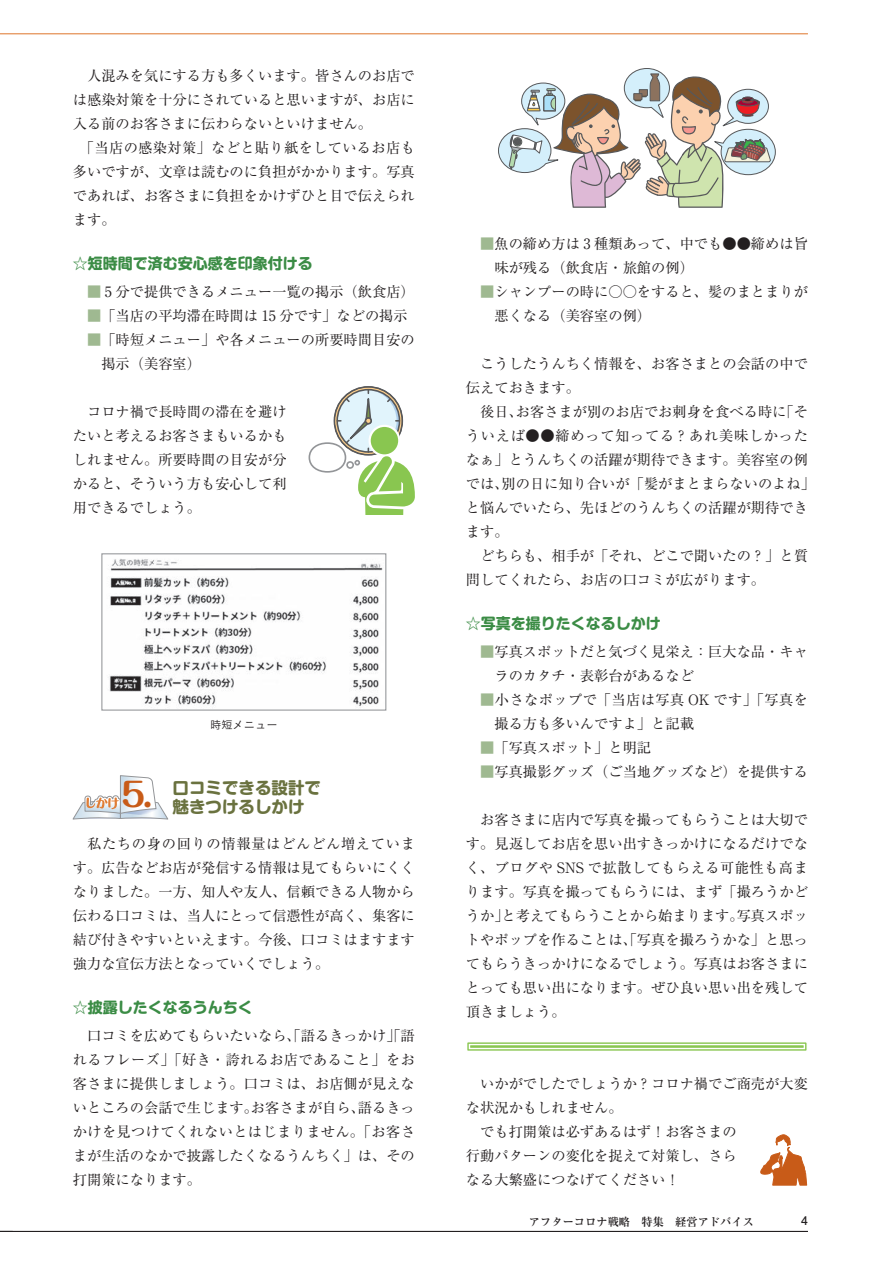
<style>
.page{position:relative;width:893px;height:1263px;background:#fff}
.page>*{position:absolute;margin:0;border:0;box-sizing:border-box;transform-origin:0 0}
.t1{font:700 33px "Maru Fo Pro";color:#c85b18}
.t2{font:700 16.5px/19.5px "Shin M Go Pro";color:#6a723f}
.t3{font:700 15px "Shin M Go Pro";color:#3b8c45}
.t4{font:14.25px/24px "Ryumin Pro";color:#231f20}
.t5{font:14.25px/24px "Ryumin Pro";letter-spacing:.025em;color:#231f20}
.t6{font:700 12px "Futo Go B101 Pro";color:#231f20}
.t7{font:700 11.25px "Ryumin Pro";color:#231f20}
.t8{font:11.25px "Koburina Go Std N W3";color:#231f20}
.s1{color:#9fb991}
</style>
<div class="page">
<hr style="left:0;top:33px;width:808px;height:1px;background:#e07e37">
<svg style="left:760px;top:1134px;width:47px;height:51px"></svg>
<hr style="left:0;top:1231px;width:808px;height:1px;background:#231f20">
<img style="left:109px;top:559px;width:274px;height:149px">
<div style="left:101px;top:553px;width:285px;height:158px;border:1px solid #939598"></div>
<svg style="left:73px;top:775px;width:95px;height:44px"></svg>
<svg style="left:498px;top:68px;width:278px;height:140px"></svg>
<div style="left:309px;top:442px;width:37px;height:31px;border:2px solid #939598;border-radius:50%"></div>
<svg style="left:335px;top:386px;width:80px;height:128px"></svg>
<svg style="left:467px;top:1042px;width:340px;height:9px;background:#a4d279"></svg>
<div style="left:469px;top:1044px;width:336px;height:5px;border:1px solid #fff"></div>
<p class="t4" style="left:87px;top:62px;width:329px">人混みを気にする方も多くいます。皆さんのお店で</p>
<p class="t4" style="left:73px;top:86px;width:343px">は感染対策を十分にされていると思いますが、お店に</p>
<p class="t4" style="left:73px;top:110px;width:301px">入る前のお客さまに伝わらないといけません。</p>
<p class="t5" style="left:80px;top:134px;width:336px">「当店の感染対策」などと貼り紙をしているお店も</p>
<p class="t4" style="left:73px;top:158px;width:343px">多いですが、文章は読むのに負担がかかります。写真</p>
<p class="t4" style="left:73px;top:182px;width:343px">であれば、お客さまに負担をかけずひと目で伝えられ</p>
<p class="t4" style="left:73px;top:206px;width:44px">ます。</p>
<p class="t3" style="left:73px;top:251px;width:241px">☆短時間で済む安心感を印象付ける</p>
<p class="t4" style="left:87px;top:278px;width:329px"><span class="s1">■</span> 5 分で提供できるメニュー一覧の掲示（飲食店）</p>
<p class="t4" style="left:87px;top:302px;width:322px"><span class="s1">■</span>「当店の平均滞在時間は 15 分です」などの掲示</p>
<p class="t4" style="left:101px;top:326px;width:315px;text-indent:-14px"><span class="s1">■</span>「時短メニュー」や各メニューの所要時間目安の掲示（美容室）</p>
<p class="t4" style="left:73px;top:398px;width:215px;text-align:justify;text-indent:14px">コロナ禍で長時間の滞在を避けたいと考えるお客さまもいるかもしれません。所要時間の目安が分かると、そういう方も安心して利用できるでしょう。</p>
<p class="t8" style="left:210px;top:716px;width:69px">時短メニュー</p>
<p class="t2" style="left:173px;top:776px;width:150px">口コミできる設計で魅きつけるしかけ</p>
<p class="t4" style="left:73px;top:830px;width:344px;text-align:justify;text-indent:14px">私たちの身の回りの情報量はどんどん増えています。広告などお店が発信する情報は見てもらいにくくなりました。一方、知人や友人、信頼できる人物から伝わる口コミは、当人にとって信憑性が高く、集客に結び付きやすいといえます。今後、口コミはますます強力な宣伝方法となっていくでしょう。</p>
<p class="t3" style="left:73px;top:995px;width:181px">☆披露したくなるうんちく</p>
<p class="t4" style="left:73px;top:1022px;width:344px;text-align:justify;text-indent:14px">口コミを広めてもらいたいなら、「語るきっかけ」「語れるフレーズ」「好き・誇れるお店であること」をお客さまに提供しましょう。口コミは、お店側が見えないところの会話で生じます。お客さまが自ら、語るきっかけを見つけてくれないとはじまりません。「お客さまが生活のなかで披露したくなるうんちく」は、その打開策になります。</p>
<h1 class="t1" style="left:121px;top:768px;width:33px">5.</h1>
<p class="t4" style="left:494px;top:230px;width:315px;text-indent:-14px"><span class="s1">■</span>魚の締め方は 3 種類あって、中でも●●締めは旨味が残る（飲食店・旅館の例）</p>
<p class="t4" style="left:494px;top:278px;width:315px;text-indent:-14px"><span class="s1">■</span>シャンプーの時に○○をすると、髪のまとまりが悪くなる（美容室の例）</p>
<p class="t4" style="left:466px;top:350px;width:343px;text-indent:14px">こうしたうんちく情報を、お客さまとの会話の中で伝えておきます。</p>
<p class="t4" style="left:466px;top:398px;width:351px;text-indent:14px">後日、お客さまが別のお店でお刺身を食べる時に「そういえば●●締めって知ってる？あれ美味しかったなぁ」とうんちくの活躍が期待できます。美容室の例では、別の日に知り合いが「髪がまとまらないのよね」と悩んでいたら、先ほどのうんちくの活躍が期待できます。</p>
<p class="t4" style="left:466px;top:542px;width:343px;text-indent:14px">どちらも、相手が「それ、どこで聞いたの？」と質問してくれたら、お店の口コミが広がります。</p>
<p class="t3" style="left:466px;top:611px;width:196px">☆写真を撮りたくなるしかけ</p>
<p class="t4" style="left:494px;top:638px;width:315px;text-indent:-14px"><span class="s1">■</span>写真スポットだと気づく見栄え：巨大な品・キャラのカタチ・表彰台があるなど</p>
<p class="t5" style="left:494px;top:686px;width:315px;text-indent:-14px"><span class="s1">■</span>小さなポップで「当店は写真 OK です」「写真を撮る方も多いんですよ」と記載</p>
<p class="t4" style="left:480px;top:734px;width:172px"><span class="s1">■</span>「写真スポット」と明記</p>
<p class="t4" style="left:480px;top:758px;width:329px"><span class="s1">■</span>写真撮影グッズ（ご当地グッズなど）を提供する</p>
<p class="t4" style="left:466px;top:806px;width:343px;text-align:justify;text-indent:14px">お客さまに店内で写真を撮ってもらうことは大切です。見返してお店を思い出すきっかけになるだけでなく、ブログや SNS で拡散してもらえる可能性も高まります。写真を撮ってもらうには、まず「撮ろうかどうか」と考えてもらうことから始まります。写真スポットやポップを作ることは、「写真を撮ろうかな」と思ってもらうきっかけになるでしょう。写真はお客さまにとっても思い出になります。ぜひ良い思い出を残して頂きましょう。</p>
<p class="t4" style="left:480px;top:1070px;width:329px">いかがでしたでしょうか？コロナ禍でご商売が大変</p>
<p class="t4" style="left:466px;top:1094px;width:158px">な状況かもしれません。</p>
<p class="t4" style="left:480px;top:1118px;width:258px">でも打開策は必ずあるはず！お客さまの</p>
<p class="t4" style="left:466px;top:1142px;width:272px">行動パターンの変化を捉えて対策し、さら</p>
<p class="t4" style="left:466px;top:1166px;width:215px">なる大繁盛につなげてください！</p>
<p class="t7" style="left:529px;top:1213px;width:226px">アフターコロナ戦略　特集　経営アドバイス</p>
<p class="t6" style="left:801px;top:1211px;width:8px">3</p>
<p class="t6" style="left:801px;top:1211px;width:8px">4</p>
</div>
